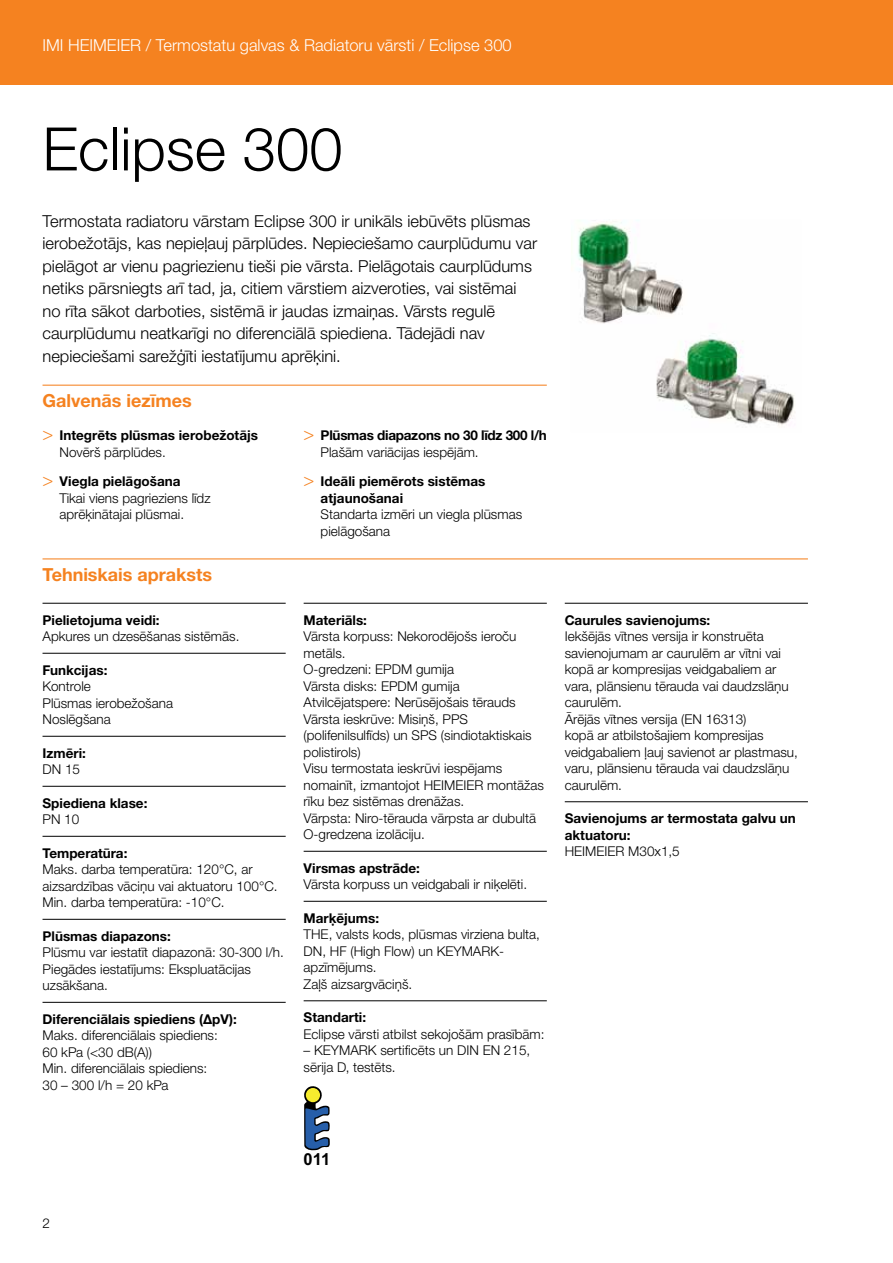
<style>
.page{position:relative;width:893px;height:1263px;background:#fff}
.page>*{position:absolute;margin:0;border:0;box-sizing:border-box;transform-origin:0 0}
.t1{font:300 60px "Helvetica Neue LTW1 G";color:#000}
.t2{font:700 18px "Helvetica Neue LTW1 G";color:#f58220}
.t3{font:300 16.5px/22.5px "Helvetica Neue LTW1 G";color:#000}
.t4{font:300 16.5px "Helvetica Neue LTW1 G";color:#fff}
.t5{font:700 16.5px "Arial";color:#000}
.t6{font:300 13.5px/16.5px "Helvetica Neue LTW1 G";color:#000}
.t7{font:700 13.5px/16.5px "Helvetica Neue LTW1 G";color:#000}
.t8{font:700 13.5px/16.5px "Helvetica Neue LTW1 G";letter-spacing:-.02em;color:#000}
.s1{font-family:"Helvetica Neue LT Std";font-weight:300;font-size:18px;color:#f58220}
.s2{font-weight:300}
.s3{font-family:"Helvetica Neue LT Std";font-size:18px;color:#f58220}
.s4{font-weight:700}
</style>
<div class="page">
<div style="left:0;top:0;width:893px;height:85px;background:#f58220"></div>
<hr style="left:43px;top:385px;width:504px;height:1px;background:#f58220">
<hr style="left:43px;top:558px;width:765px;height:1px;background:#f58220">
<hr style="left:43px;top:603px;width:243px;height:1px;background:#000">
<hr style="left:43px;top:653px;width:243px;height:1px;background:#000">
<hr style="left:43px;top:736px;width:243px;height:1px;background:#000">
<hr style="left:43px;top:786px;width:243px;height:1px;background:#000">
<hr style="left:43px;top:836px;width:243px;height:1px;background:#000">
<hr style="left:43px;top:919px;width:243px;height:1px;background:#000">
<hr style="left:43px;top:1002px;width:243px;height:1px;background:#000">
<hr style="left:304px;top:603px;width:243px;height:1px;background:#000">
<hr style="left:304px;top:851px;width:243px;height:1px;background:#000">
<hr style="left:304px;top:901px;width:243px;height:1px;background:#000">
<hr style="left:304px;top:1000px;width:243px;height:1px;background:#000">
<hr style="left:565px;top:603px;width:243px;height:1px;background:#000">
<hr style="left:565px;top:801px;width:243px;height:1px;background:#000">
<img style="left:577px;top:221px;width:218px;height:205px">
<svg style="left:304px;top:1086px;width:26px;height:64px"></svg>
<div style="left:306px;top:1088px;width:14px;height:14px;background:#f6ec2e;border-radius:50%"></div>
<p class="t4" style="left:43px;top:35px;width:471px">IMI HEIMEIER / Termostatu galvas &amp; Radiatoru vārsti / Eclipse 300</p>
<h1 class="t1" style="left:43px;top:112px;width:302px">Eclipse 300</h1>
<p class="t3" style="left:43px;top:210px;width:496px">Termostata radiatoru vārstam Eclipse 300 ir unikāls iebūvēts plūsmas ierobežotājs, kas nepieļauj pārplūdes. Nepieciešamo caurplūdumu var pielāgot ar vienu pagriezienu tieši pie vārsta. Pielāgotais caurplūdums netiks pārsniegts arī tad, ja, citiem vārstiem aizveroties, vai sistēmai no rīta sākot darboties, sistēmā ir jaudas izmaiņas. Vārsts regulē caurplūdumu neatkarīgi no diferenciālā spiediena. Tādejādi nav nepieciešami sarežģīti iestatījumu aprēķini.</p>
<h2 class="t2" style="left:43px;top:389px;width:151px">Galvenās iezīmes</h2>
<p class="t7" style="left:60px;top:427px;width:200px;text-indent:-17px"><span class="s1">&gt;</span> Integrēts plūsmas ierobežotājs<br><span class="s2">Novērš pārplūdes.</span></p>
<p class="t6" style="left:60px;top:473px;width:153px;text-indent:-17px"><span class="s3">&gt;</span> <span class="s4">Viegla pielāgošana<br></span>Tikai viens pagrieziens līdz aprēķinātajai plūsmai.</p>
<p class="t8" style="left:321px;top:427px;width:228px;text-indent:-17px"><span class="s1">&gt;</span> Plūsmas diapazons no 30 līdz 300 l/h<br><span class="s2">Plašām variācijas iespējām.</span></p>
<p class="t7" style="left:321px;top:473px;width:166px;text-indent:-17px"><span class="s1">&gt;</span> Ideāli piemērots sistēmas atjaunošanai</p>
<p class="t6" style="left:321px;top:506px;width:203px">Standarta izmēri un viegla plūsmas pielāgošana</p>
<h2 class="t2" style="left:43px;top:563px;width:171px">Tehniskais apraksts</h2>
<p class="t7" style="left:43px;top:612px;width:119px">Pielietojuma veidi:</p>
<p class="t6" style="left:43px;top:628px;width:198px">Apkures un dzesēšanas sistēmās.</p>
<p class="t7" style="left:43px;top:662px;width:66px">Funkcijas:</p>
<p class="t6" style="left:43px;top:678px;width:132px">Kontrole<br>Plūsmas ierobežošana<br>Noslēgšana</p>
<p class="t7" style="left:43px;top:745px;width:45px">Izmēri:</p>
<p class="t6" style="left:43px;top:761px;width:39px">DN 15</p>
<p class="t7" style="left:43px;top:795px;width:106px">Spiediena klase:</p>
<p class="t6" style="left:43px;top:811px;width:38px">PN 10</p>
<p class="t7" style="left:43px;top:845px;width:86px">Temperatūra:</p>
<p class="t6" style="left:43px;top:861px;width:237px">Maks. darba temperatūra: 120°C, ar aizsardzības vāciņu vai aktuatoru 100°C.<br>Min. darba temperatūra: -10°C.</p>
<p class="t7" style="left:43px;top:928px;width:130px">Plūsmas diapazons:</p>
<p class="t6" style="left:43px;top:944px;width:243px">Plūsmu var iestatīt diapazonā: 30-300 l/h.<br>Piegādes iestatījums: Ekspluatācijas uzsākšana.</p>
<p class="t7" style="left:43px;top:1011px;width:196px">Diferenciālais spiediens (ΔpV):</p>
<p class="t6" style="left:43px;top:1027px;width:177px">Maks. diferenciālais spiediens:<br>60 kPa (&lt;30 dB(A))<br>Min. diferenciālais spiediens:<br>30 – 300 l/h = 20 kPa</p>
<p class="t7" style="left:304px;top:612px;width:65px">Materiāls:</p>
<p class="t6" style="left:304px;top:628px;width:242px">Vārsta korpuss: Nekorodējošs ieroču metāls.<br>O-gredzeni: EPDM gumija<br>Vārsta disks: EPDM gumija<br>Atvilcējatspere: Nerūsējošais tērauds<br>Vārsta ieskrūve: Misiņš, PPS (polifenilsulfīds) un SPS (sindiotaktiskais polistirols)<br>Visu termostata ieskrūvi iespējams nomainīt, izmantojot HEIMEIER montāžas rīku bez sistēmas drenāžas.<br>Vārpsta: Niro-tērauda vārpsta ar dubultā<br>O-gredzena izolāciju.</p>
<p class="t7" style="left:304px;top:860px;width:118px">Virsmas apstrāde:</p>
<p class="t6" style="left:304px;top:876px;width:225px">Vārsta korpuss un veidgabali ir niķelēti.</p>
<p class="t7" style="left:304px;top:910px;width:77px">Marķējums:</p>
<p class="t6" style="left:304px;top:926px;width:238px">THE, valsts kods, plūsmas virziena bulta,<br>DN, HF (High Flow) un KEYMARK&shy;apzīmējums.<br>Zaļš aizsargvāciņš.</p>
<p class="t7" style="left:304px;top:1009px;width:64px">Standarti:</p>
<p class="t6" style="left:304px;top:1026px;width:242px">Eclipse vārsti atbilst sekojošām prasībām:</p>
<p class="t6" style="left:304px;top:1042px;width:228px">– KEYMARK sertificēts un DIN EN 215, sērija D, testēts.</p>
<p class="t7" style="left:565px;top:612px;width:147px">Caurules savienojums:</p>
<p class="t6" style="left:565px;top:628px;width:235px">Iekšējās vītnes versija ir konstruēta savienojumam ar caurulēm ar vītni vai kopā ar kompresijas veidgabaliem ar vara, plānsienu tērauda vai daudzslāņu caurulēm.<br>Ārējās vītnes versija (EN 16313)<br>kopā ar atbilstošajiem kompresijas veidgabaliem ļauj savienot ar plastmasu, varu, plānsienu tērauda vai daudzslāņu caurulēm.</p>
<p class="t7" style="left:565px;top:810px;width:233px">Savienojums ar termostata galvu un aktuatoru:</p>
<p class="t6" style="left:565px;top:843px;width:117px">HEIMEIER M30x1,5</p>
<p class="t6" style="left:43px;top:1215px;width:9px">2</p>
<p class="t5" style="left:304px;top:1149px;width:28px">011</p>
</div>
